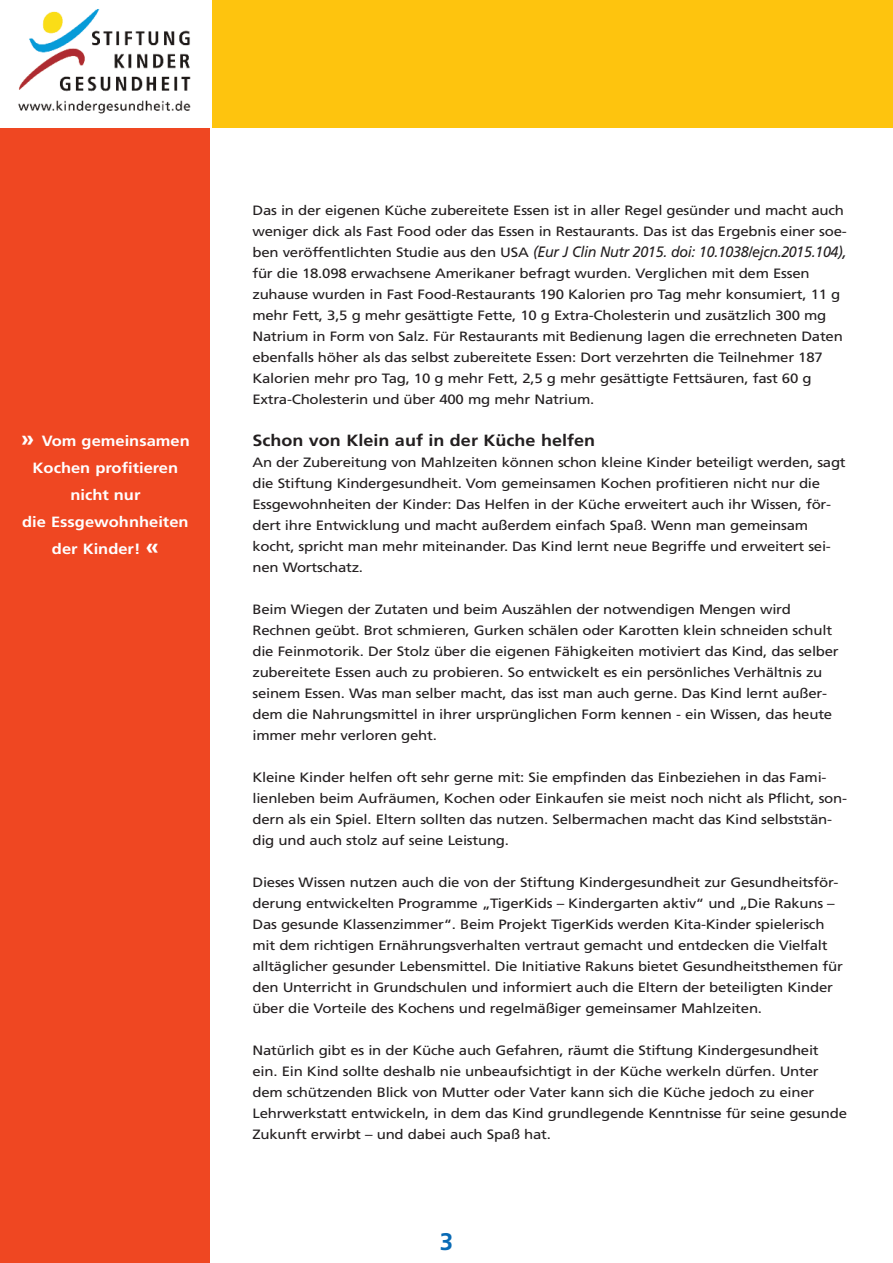
<style>
.page{position:relative;width:893px;height:1263px;background:#fff}
.page>*{position:absolute;margin:0;border:0;box-sizing:border-box;transform-origin:0 0}
.t1{font:700 24px "Frutiger";color:#086ab5}
.t2{font:700 16.2px "Frutiger";color:#231f20;scale:1.11 1}
.t3{font:italic 15px "Frutiger";letter-spacing:-.02em;color:#231f20;scale:.95 1}
.t4{font:700 14.85px/27px "Frutiger";color:#fff;text-align:center;scale:1.11 1}
.t5{font:13.5px/21px "Frutiger";letter-spacing:-.015em;color:#231f20;scale:1.11 1}
.s1{font-size:21.6px}
.s2{font-style:normal;font-size:13.5px}
</style>
<div class="page">
<div style="left:212px;top:0;width:681px;height:128px;background:#fec40e"></div>
<div style="left:0;top:128px;width:209px;height:1135px;background:#ef4722"></div>
<img style="left:18px;top:9px;width:173px;height:105px">
<p class="t4" style="left:21px;top:428px;width:154px"><span class="s1">»</span> Vom gemeinsamen<br>Kochen profitieren nicht nur<br>die Essgewohnheiten der Kinder! <span class="s1">«</span></p>
<p class="t5" style="left:252px;top:201px;width:537px">Das in der eigenen Küche zubereitete Essen ist in aller Regel gesünder und macht auch weniger dick als Fast Food oder das Essen in Restaurants. Das ist das Ergebnis einer soe-</p>
<p class="t3" style="left:252px;top:246px;width:627px"><span class="s2">ben veröffentlichten Studie aus den USA</span> (Eur J Clin Nutr 2015. doi: 10.1038/ejcn.2015.104),</p>
<p class="t5" style="left:252px;top:264px;width:533px">für die 18.098 erwachsene Amerikaner befragt wurden. Verglichen mit dem Essen zuhause wurden in Fast Food-Restaurants 190 Kalorien pro Tag mehr konsumiert, 11 g mehr Fett, 3,5 g mehr gesättigte Fette, 10 g Extra-Cholesterin und zusätzlich 300 mg Natrium in Form von Salz. Für Restaurants mit Bedienung lagen die errechneten Daten ebenfalls höher als das selbst zubereitete Essen: Dort verzehrten die Teilnehmer 187<br>Kalorien mehr pro Tag, 10 g mehr Fett, 2,5 g mehr gesättigte Fettsäuren, fast 60 g Extra-Cholesterin und über 400 mg mehr Natrium.</p>
<p class="t2" style="left:252px;top:434px;width:310px">Schon von Klein auf in der Küche helfen</p>
<p class="t5" style="left:252px;top:453px;width:536px">An der Zubereitung von Mahlzeiten können schon kleine Kinder beteiligt werden, sagt die Stiftung Kindergesundheit. Vom gemeinsamen Kochen profitieren nicht nur die Essgewohnheiten der Kinder: Das Helfen in der Küche erweitert auch ihr Wissen, för&shy;dert ihre Entwicklung und macht außerdem einfach Spaß. Wenn man gemeinsam kocht, spricht man mehr miteinander. Das Kind lernt neue Begriffe und erweitert sei&shy;nen Wortschatz.</p>
<p class="t5" style="left:252px;top:600px;width:530px">Beim Wiegen der Zutaten und beim Auszählen der notwendigen Mengen wird Rechnen geübt. Brot schmieren, Gurken schälen oder Karotten klein schneiden schult die Feinmotorik. Der Stolz über die eigenen Fähigkeiten motiviert das Kind, das selber zubereitete Essen auch zu probieren. So entwickelt es ein persönliches Verhältnis zu seinem Essen. Was man selber macht, das isst man auch gerne. Das Kind lernt außer&shy;dem die Nahrungsmittel in ihrer ursprünglichen Form kennen - ein Wissen, das heute immer mehr verloren geht.</p>
<p class="t5" style="left:252px;top:768px;width:537px">Kleine Kinder helfen oft sehr gerne mit: Sie empfinden das Einbeziehen in das Fami&shy;lienleben beim Aufräumen, Kochen oder Einkaufen sie meist noch nicht als Pflicht, son&shy;dern als ein Spiel. Eltern sollten das nutzen. Selbermachen macht das Kind selbststän&shy;dig und auch stolz auf seine Leistung.</p>
<p class="t5" style="left:252px;top:873px;width:533px">Dieses Wissen nutzen auch die von der Stiftung Kindergesundheit zur Gesundheitsför&shy;derung entwickelten Programme „TigerKids – Kindergarten aktiv“ und „Die Rakuns – Das gesunde Klassenzimmer“. Beim Projekt TigerKids werden Kita-Kinder spielerisch mit dem richtigen Ernährungsverhalten vertraut gemacht und entdecken die Vielfalt alltäglicher gesunder Lebensmittel. Die Initiative Rakuns bietet Gesundheitsthemen für den Unterricht in Grundschulen und informiert auch die Eltern der beteiligten Kinder über die Vorteile des Kochens und regelmäßiger gemeinsamer Mahlzeiten.</p>
<p class="t5" style="left:252px;top:1041px;width:537px">Natürlich gibt es in der Küche auch Gefahren, räumt die Stiftung Kindergesundheit ein. Ein Kind sollte deshalb nie unbeaufsichtigt in der Küche werkeln dürfen. Unter dem schützenden Blick von Mutter oder Vater kann sich die Küche jedoch zu einer Lehrwerkstatt entwickeln, in dem das Kind grundlegende Kenntnisse für seine gesunde Zukunft erwirbt – und dabei auch Spaß hat.</p>
<h1 class="t1" style="left:440px;top:1232px;width:15px">3</h1>
</div>
